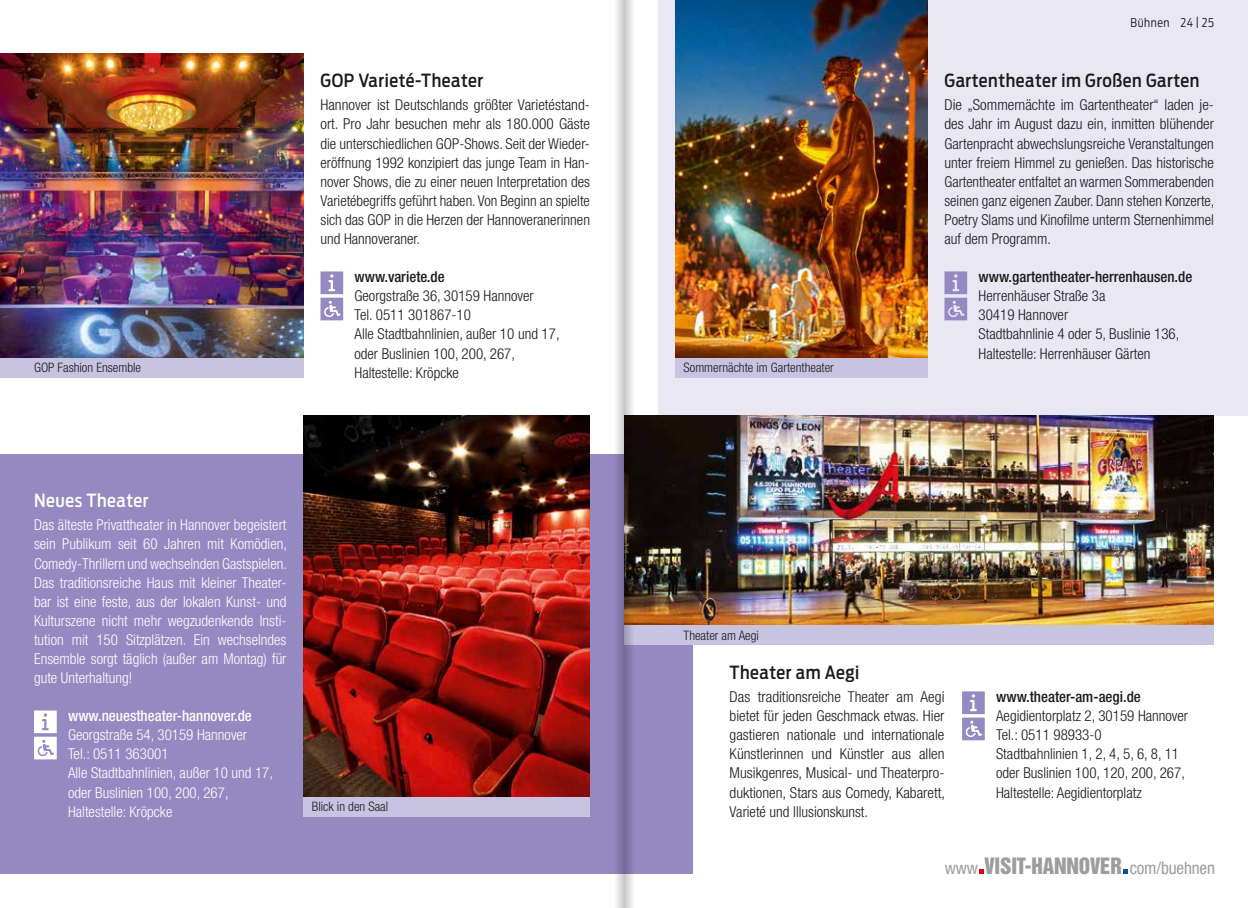
<style>
.page{position:relative;width:1248px;height:908px;background:#fff}
.page>*{position:absolute;margin:0;border:0;box-sizing:border-box;transform-origin:0 0}
.t1{font:500 18px "Antenna Cond";letter-spacing:.03em;color:#1a1a18}
.t2{font:500 18px "Antenna Cond";letter-spacing:.03em;color:#fff}
.t3{font:condensed 17.2px "Helvetica Neue LT Pro";letter-spacing:-.01em;color:#9c9d9d}
.t4{font:300 condensed 15px/19px "Helvetica Neue LT Pro";color:#1a1a18;text-align:justify}
.t5{font:300 condensed 15px/19px "Helvetica Neue LT Pro";color:#fff;text-align:justify}
.t6{font:500 condensed 15px "Helvetica Neue LT Pro";color:#1a1a18}
.t7{font:500 condensed 15px "Helvetica Neue LT Pro";color:#fff}
.t8{font:300 condensed 13px "Helvetica Neue LT Pro";color:#1a1a18}
.t9{font:300 12px "Antenna Cond";letter-spacing:.05em;color:#1a1a18}
.s1{font-family:"Helvetica Inserat";font-stretch:normal;font-size:20.6px}
</style>
<div class="page">
<div style="left:0;top:454px;width:692px;height:419px;background:#9589c1"></div>
<div style="left:658px;top:0;width:589px;height:415px;background:#e9e7f4"></div>
<img style="left:303px;top:415px;width:287px;height:382px">
<img style="left:0;top:53px;width:303px;height:305px">
<img style="left:641px;top:415px;width:572px;height:210px">
<div style="left:624px;top:625px;width:589px;height:19px;background:#c9c3e2"></div>
<img style="left:675px;top:0;width:252px;height:358px">
<div style="left:675px;top:358px;width:252px;height:19px;background:#c9c3e2"></div>
<div style="left:303px;top:797px;width:287px;height:19px;background:#c9c3e2"></div>
<div style="left:0;top:358px;width:303px;height:19px;background:#c9c3e2"></div>
<svg style="left:320px;top:271px;width:23px;height:49px"></svg>
<svg style="left:34px;top:710px;width:23px;height:49px"></svg>
<svg style="left:962px;top:691px;width:22px;height:49px"></svg>
<svg style="left:944px;top:271px;width:23px;height:49px"></svg>
<svg style="left:979px;top:869px;width:4px;height:4px"></svg>
<svg style="left:1123px;top:869px;width:4px;height:4px"></svg>
<svg style="left:624px;top:0;width:17px;height:907px"></svg>
<svg style="left:607px;top:0;width:17px;height:907px"></svg>
<p class="t8" style="left:34px;top:360px;width:109px">GOP Fashion Ensemble</p>
<p class="t1" style="left:320px;top:70px;width:164px">GOP Varieté-Theater</p>
<p class="t4" style="left:320px;top:95px;width:271px">Hannover ist Deutschlands größter Varietéstand&shy;ort. Pro Jahr besuchen mehr als 180.000 Gäste die unterschiedlichen GOP-Shows. Seit der Wieder&shy;eröffnung 1992 konzipiert das junge Team in Han&shy;nover Shows, die zu einer neuen Interpretation des Varietébegriffs geführt haben. Von Beginn an spielte sich das GOP in die Herzen der Hannoveranerinnen und Hannoveraner.</p>
<p class="t6" style="left:354px;top:268px;width:92px">www.variete.de</p>
<p class="t4" style="left:354px;top:286px;width:206px;text-align:left">Georgstraße 36, 30159 Hannover<br>Tel. 0511 301867-10<br>Alle Stadtbahnlinien, außer 10 und 17, oder Buslinien 100, 200, 267,<br>Haltestelle: Kröpcke</p>
<p class="t2" style="left:34px;top:489px;width:116px">Neues Theater</p>
<p class="t5" style="left:34px;top:515px;width:254px">Das älteste Privattheater in Hannover begeistert sein Publikum seit 60 Jahren mit Komödien, Comedy-Thrillern und wechselnden Gastspielen.<br>Das traditionsreiche Haus mit kleiner Theater&shy;bar ist eine feste, aus der lokalen Kunst- und Kulturszene nicht mehr wegzudenkende Insti&shy;tution mit 150 Sitzplätzen. Ein wechselndes Ensemble sorgt täglich (außer am Montag) für gute Unterhaltung!</p>
<p class="t7" style="left:68px;top:706px;width:185px">www.neuestheater-hannover.de</p>
<p class="t5" style="left:68px;top:725px;width:206px;text-align:left">Georgstraße 54, 30159 Hannover<br>Tel.: 0511 363001<br>Alle Stadtbahnlinien, außer 10 und 17, oder Buslinien 100, 200, 267,<br>Haltestelle: Kröpcke</p>
<p class="t8" style="left:312px;top:799px;width:78px">Blick in den Saal</p>
<p class="t9" style="left:1130px;top:15px;width:85px">Bühnen 24 | 25</p>
<p class="t8" style="left:683px;top:360px;width:152px">Sommernächte im Gartentheater</p>
<p class="t8" style="left:683px;top:627px;width:77px">Theater am Aegi</p>
<p class="t1" style="left:944px;top:70px;width:256px">Gartentheater im Großen Garten</p>
<p class="t4" style="left:944px;top:95px;width:271px">Die „Sommernächte im Gartentheater“ laden je&shy;des Jahr im August dazu ein, inmitten blühender Gartenpracht abwechslungsreiche Veranstaltungen unter freiem Himmel zu genießen. Das historische Gartentheater entfaltet an warmen Sommerabenden seinen ganz eigenen Zauber. Dann stehen Konzerte, Poetry Slams und Kinofilme unterm Sternenhimmel auf dem Programm.</p>
<p class="t6" style="left:978px;top:268px;width:215px">www.gartentheater-herrenhausen.de</p>
<p class="t4" style="left:978px;top:286px;width:202px;text-align:left">Herrenhäuser Straße 3a<br>30419 Hannover<br>Stadtbahnlinie 4 oder 5, Buslinie 136,<br>Haltestelle: Herrenhäuser Gärten</p>
<p class="t1" style="left:729px;top:661px;width:131px">Theater am Aegi</p>
<p class="t4" style="left:729px;top:687px;width:217px">Das traditionsreiche Theater am Aegi bietet für jeden Geschmack etwas. Hier gastieren nationale und internationale Künstlerinnen und Künstler aus allen Musikgenres, Musical- und Theaterpro&shy;duktionen, Stars aus Comedy, Kabarett, Varieté und Illusionskunst.</p>
<p class="t6" style="left:996px;top:687px;width:146px">www.theater-am-aegi.de</p>
<p class="t4" style="left:996px;top:706px;width:193px;text-align:left">Aegidientorplatz 2, 30159 Hannover<br>Tel.: 0511 98933-0<br>Stadtbahnlinien 1, 2, 4, 5, 6, 8, 11 oder Buslinien 100, 120, 200, 267,<br>Haltestelle: Aegidientorplatz</p>
<p class="t3" style="left:944px;top:857px;width:272px">www <span class="s1">VISIT-HANNOVER</span> com/buehnen</p>
</div>
